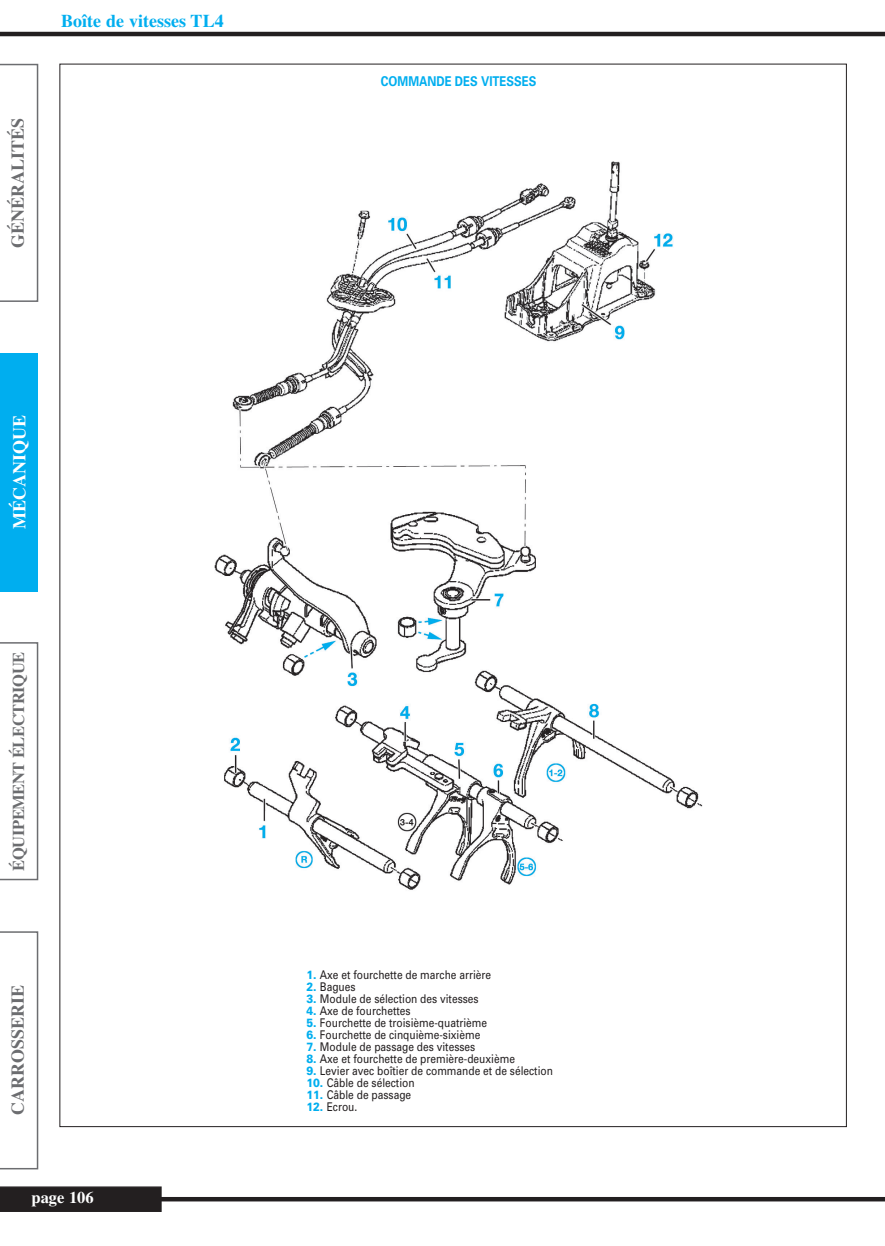
<style>
.page{position:relative;width:885px;height:1246px;background:#fff}
.page>*{position:absolute;margin:0;border:0;box-sizing:border-box;transform-origin:0 0}
.t1{font:700 18px "Times";color:#6c6d70}
.t2{font:700 18px "Times";color:#00aeef}
.t3{font:700 18px "Times";color:#fff}
.t4{font:700 16.5px "Times";letter-spacing:-.025em;color:#6c6d70}
.t5{font:700 16.5px "Times";color:#fff}
.t6{font:700 13.5px "Univers";color:#00aeef;scale:.85 1}
.t7{font:12px "Univers";color:#231f20;scale:.85 1}
.s1{font-weight:900;color:#00aeef}
</style>
<div class="page">
<svg style="left:0;top:64px;width:38px;height:238px"></svg>
<div style="left:0;top:353px;width:38px;height:238px;background:#00aeef"></div>
<svg style="left:0;top:642px;width:38px;height:238px"></svg>
<svg style="left:0;top:931px;width:38px;height:238px"></svg>
<hr style="left:0;top:1197px;width:884px;height:4px;background:#231f20">
<div style="left:0;top:1186px;width:162px;height:26px;background:#231f20"></div>
<hr style="left:0;top:32px;width:884px;height:4px;background:#231f20">
<img style="left:214px;top:161px;width:489px;height:729px">
<h1 class="t1" style="left:7px;top:248px;width:132px;rotate:-90deg">GÉNÉRALITÉS</h1>
<h1 class="t2" style="left:61px;top:10px;width:164px">Boîte de vitesses TL4</h1>
<h1 class="t3" style="left:9px;top:529px;width:116px;rotate:-90deg">MÉCANIQUE</h1>
<h2 class="t4" style="left:9px;top:870px;width:220px;rotate:-90deg">ÉQUIPEMENT ÉLECTRIQUE</h2>
<h1 class="t1" style="left:7px;top:1115px;width:132px;rotate:-90deg">CARROSSERIE</h1>
<h2 class="t5" style="left:31px;top:1188px;width:64px">page 106</h2>
<p class="t6" style="left:381px;top:76px;width:184px">COMMANDE DES VITESSES</p>
<p class="t7" style="left:306px;top:970px;width:219px"><span class="s1">1.</span> Axe et fourchette de marche arrière</p>
<p class="t7" style="left:306px;top:982px;width:59px"><span class="s1">2.</span> Bagues</p>
<p class="t7" style="left:306px;top:994px;width:204px"><span class="s1">3.</span> Module de sélection des vitesses</p>
<p class="t7" style="left:306px;top:1006px;width:124px"><span class="s1">4.</span> Axe de fourchettes</p>
<p class="t7" style="left:306px;top:1018px;width:214px"><span class="s1">5.</span> Fourchette de troisième-quatrième</p>
<p class="t7" style="left:306px;top:1030px;width:206px"><span class="s1">6.</span> Fourchette de cinquième-sixième</p>
<p class="t7" style="left:306px;top:1042px;width:200px"><span class="s1">7.</span> Module de passage des vitesses</p>
<p class="t7" style="left:306px;top:1054px;width:247px"><span class="s1">8.</span> Axe et fourchette de première-deuxième</p>
<p class="t7" style="left:306px;top:1066px;width:292px"><span class="s1">9.</span> Levier avec boîtier de commande et de sélection</p>
<p class="t7" style="left:306px;top:1078px;width:129px"><span class="s1">10.</span> Câble de sélection</p>
<p class="t7" style="left:306px;top:1090px;width:125px"><span class="s1">11.</span> Câble de passage</p>
<p class="t7" style="left:306px;top:1102px;width:61px"><span class="s1">12.</span> Ecrou.</p>
</div>
